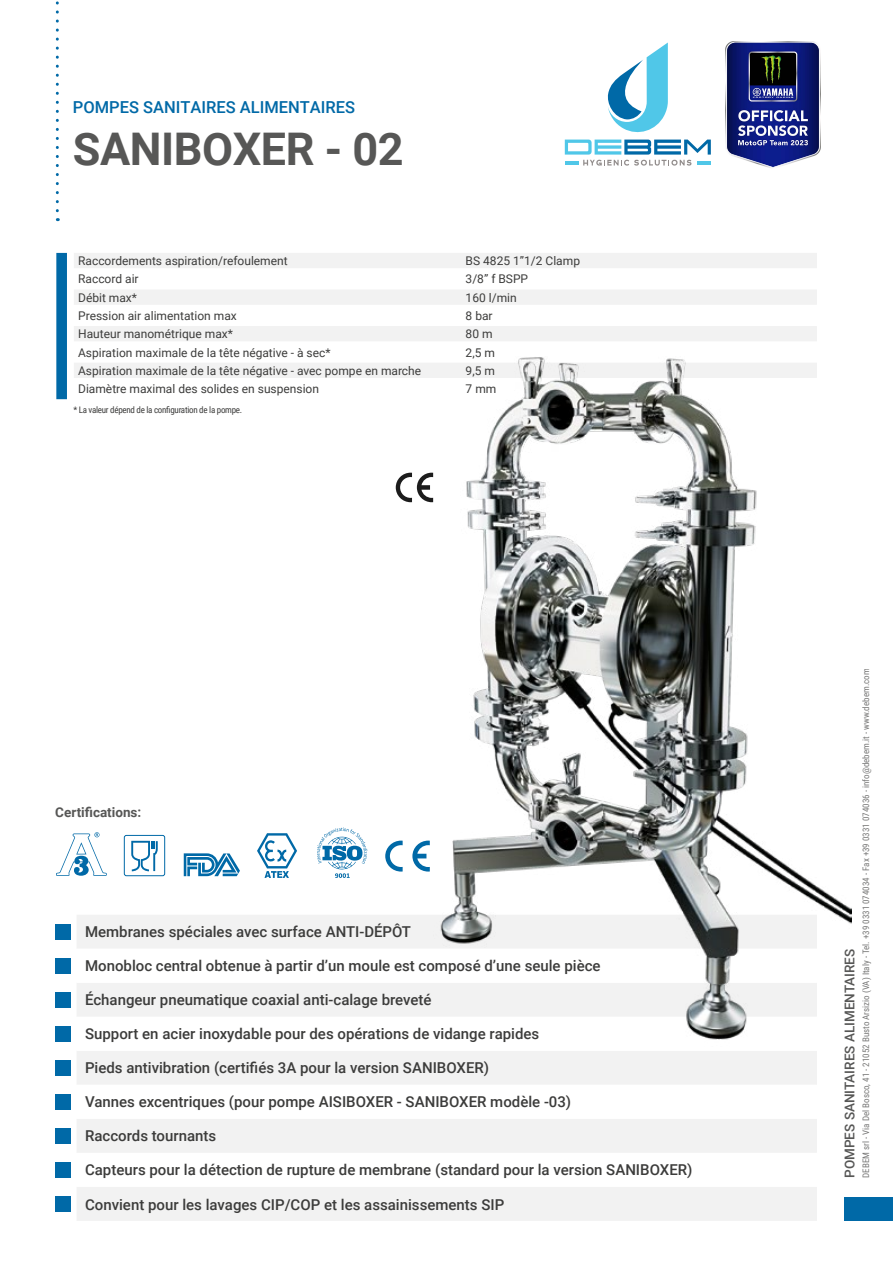
<style>
.page{position:relative;width:893px;height:1263px;background:#fff}
.page>*{position:absolute;margin:0;border:0;box-sizing:border-box;transform-origin:0 0}
.t1{font:700 45px "Roboto";letter-spacing:-.01em;color:#575756}
.t2{font:500 16.5px "Roboto";color:#0069a7}
.t3{font:500 15px "Roboto";color:#3c3c3b}
.t4{font:500 13.5px "Roboto";color:#575756}
.t5{font:700 13.5px "Roboto";color:#575756}
.t6{font:12px "Roboto";color:#3c3c3b}
.t7{font:9px "Roboto Condensed";color:#3c3c3b}
.t8{font:9px "Roboto Condensed";letter-spacing:-.03em;color:#3c3c3b}
</style>
<div class="page">
<div style="left:844px;top:1197px;width:49px;height:23px;background:#0069a7"></div>
<svg style="left:385px;top:841px;width:18px;height:30px"></svg>
<svg style="left:412px;top:841px;width:12px;height:30px"></svg>
<svg style="left:317px;top:827px;width:50px;height:51px"></svg>
<svg style="left:184px;top:853px;width:56px;height:23px"></svg>
<div style="left:124px;top:835px;width:41px;height:41px;border:1px solid #0069a7;border-radius:2px"></div>
<svg style="left:131px;top:841px;width:27px;height:30px"></svg>
<svg style="left:257px;top:833px;width:40px;height:45px"></svg>
<svg style="left:56px;top:832px;width:51px;height:44px"></svg>
<div style="left:77px;top:915px;width:740px;height:306px;background:#f2f2f2"></div>
<svg style="left:77px;top:949px;width:740px;height:238px"></svg>
<div style="left:55px;top:924px;width:16px;height:15px;background:#0069a7"></div>
<div style="left:55px;top:958px;width:16px;height:16px;background:#0069a7"></div>
<div style="left:55px;top:992px;width:16px;height:16px;background:#0069a7"></div>
<div style="left:55px;top:1026px;width:16px;height:16px;background:#0069a7"></div>
<div style="left:55px;top:1060px;width:16px;height:16px;background:#0069a7"></div>
<div style="left:55px;top:1094px;width:16px;height:16px;background:#0069a7"></div>
<div style="left:55px;top:1128px;width:16px;height:16px;background:#0069a7"></div>
<div style="left:55px;top:1162px;width:16px;height:16px;background:#0069a7"></div>
<div style="left:55px;top:1196px;width:16px;height:16px;background:#0069a7"></div>
<svg style="left:565px;top:43px;width:146px;height:123px"></svg>
<hr style="left:565px;top:161px;width:14px;height:3px;background:#50c7e8">
<hr style="left:697px;top:161px;width:14px;height:3px;background:#50c7e8">
<svg style="left:56px;top:1px;width:3px;height:210px"></svg>
<svg style="left:396px;top:473px;width:28px;height:29px"></svg>
<svg style="left:56px;top:253px;width:11px;height:146px;background:#086da9"></svg>
<svg style="left:74px;top:253px;width:743px;height:125px"></svg>
<img style="left:424px;top:356px;width:427px;height:691px">
<img style="left:726px;top:41px;width:95px;height:127px">
<p class="t2" style="left:73px;top:95px;width:284px">POMPES SANITAIRES ALIMENTAIRES</p>
<h1 class="t1" style="left:73px;top:118px;width:332px">SANIBOXER - 02</h1>
<p class="t6" style="left:78px;top:252px;width:211px">Raccordements aspiration/refoulement</p>
<p class="t6" style="left:466px;top:252px;width:116px">BS 4825 1”1/2 Clamp</p>
<p class="t6" style="left:78px;top:271px;width:62px">Raccord air</p>
<p class="t6" style="left:466px;top:271px;width:64px">3/8” f BSPP</p>
<p class="t6" style="left:78px;top:289px;width:60px">Débit max*</p>
<p class="t6" style="left:466px;top:289px;width:53px">160 l/min</p>
<p class="t6" style="left:78px;top:307px;width:160px">Pression air alimentation max</p>
<p class="t6" style="left:466px;top:307px;width:29px">8 bar</p>
<p class="t6" style="left:78px;top:326px;width:156px">Hauteur manométrique max*</p>
<p class="t6" style="left:466px;top:326px;width:28px">80 m</p>
<p class="t6" style="left:78px;top:344px;width:254px">Aspiration maximale de la tête négative - à sec*</p>
<p class="t6" style="left:466px;top:344px;width:31px">2,5 m</p>
<p class="t6" style="left:78px;top:362px;width:345px">Aspiration maximale de la tête négative - avec pompe en marche</p>
<p class="t6" style="left:466px;top:362px;width:31px">9,5 m</p>
<p class="t6" style="left:78px;top:380px;width:242px">Diamètre maximal des solides en suspension</p>
<p class="t6" style="left:466px;top:380px;width:32px">7 mm</p>
<p class="t8" style="left:73px;top:404px;width:170px">* La valeur dépend de la configuration de la pompe.</p>
<p class="t5" style="left:55px;top:803px;width:88px">Certifications:</p>
<p class="t3" style="left:85px;top:921px;width:328px">Membranes spéciales avec surface ANTI-DÉPÔT</p>
<p class="t3" style="left:85px;top:955px;width:517px">Monobloc central obtenue à partir d’un moule est composé d’une seule pièce</p>
<p class="t3" style="left:85px;top:989px;width:348px">Échangeur pneumatique coaxial anti-calage breveté</p>
<p class="t3" style="left:85px;top:1023px;width:456px">Support en acier inoxydable pour des opérations de vidange rapides</p>
<p class="t3" style="left:85px;top:1057px;width:406px">Pieds antivibration (certifiés 3A pour la version SANIBOXER)</p>
<p class="t3" style="left:85px;top:1091px;width:488px">Vannes excentriques (pour pompe AISIBOXER - SANIBOXER modèle -03)</p>
<p class="t3" style="left:85px;top:1125px;width:133px">Raccords tournants</p>
<p class="t3" style="left:85px;top:1160px;width:609px">Capteurs pour la détection de rupture de membrane (standard pour la version SANIBOXER)</p>
<p class="t3" style="left:85px;top:1194px;width:421px">Convient pour les lavages CIP/COP et les assainissements SIP</p>
<p class="t7" style="left:860px;top:1178px;width:511px;rotate:-90deg">DEBEM srl - Via Del Bosco, 41 - 21052 Busto Arsizio (VA) Italy - Tel. +39 0331 074034 - Fax +39 0331 074036 - info@debem.it - www.debem.com</p>
<p class="t4" style="left:840px;top:1178px;width:230px;rotate:-90deg">POMPES SANITAIRES ALIMENTAIRES</p>
</div>
